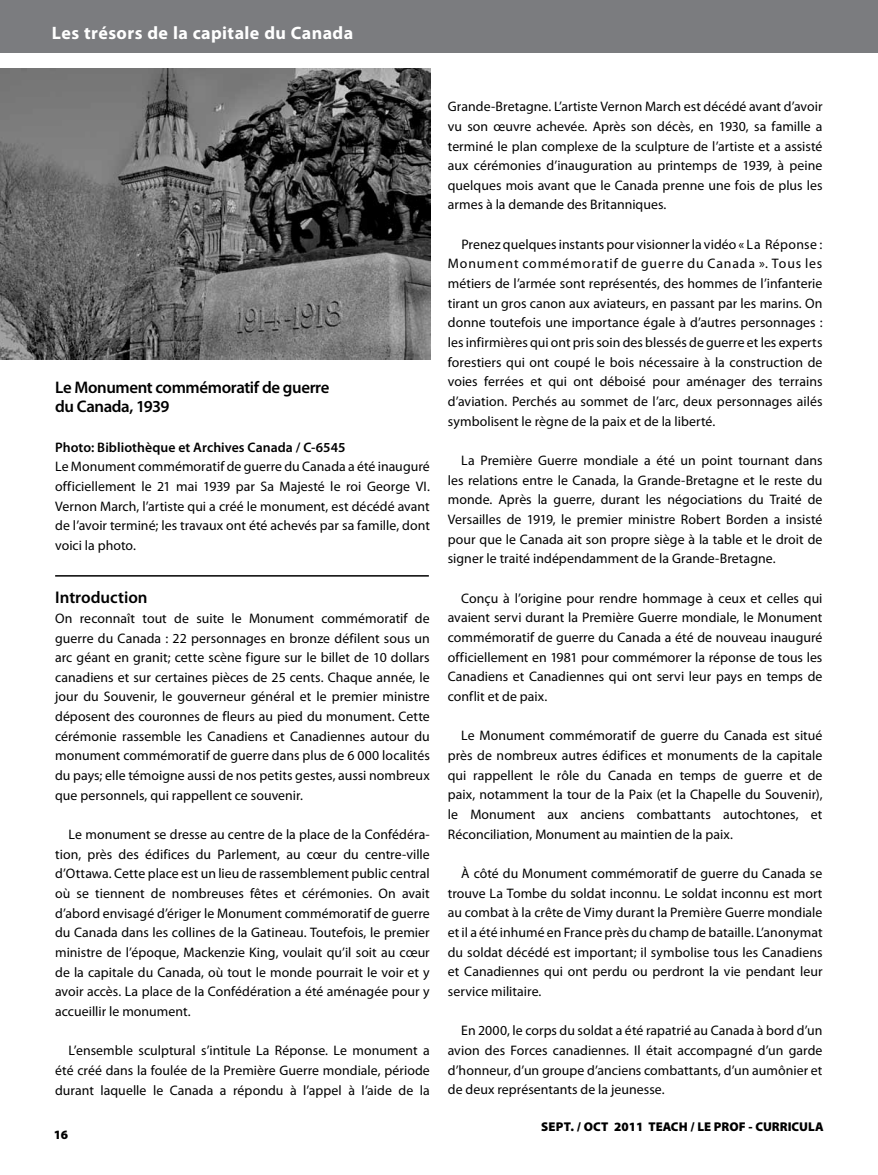
<style>
.page{position:relative;width:878px;height:1175px;background:#fff}
.page>*{position:absolute;margin:0;border:0;box-sizing:border-box;transform-origin:0 0}
.t1{font:700 18px "Myriad Pro";letter-spacing:.02em;color:#fff}
.t2{font:600 16.95px "Myriad Pro";color:#000}
.t3{font:600 16.8px/19.6px "Myriad Pro";letter-spacing:-.025em;color:#000}
.t4{font:13.8px/19.6px "Myriad Pro";letter-spacing:.005em;color:#000;text-align:justify}
.t5{font:600 13.8px "Myriad Pro";letter-spacing:.005em;color:#000}
.t6{font:900 12.75px "Myriad Pro";color:#000}
</style>
<div class="page">
<div style="left:0;top:0;width:878px;height:53px;background:#7b7c7f"></div>
<img style="left:0;top:69px;width:430px;height:291px">
<hr style="left:55px;top:575px;width:374px;height:1px;background:#000">
<h1 class="t1" style="left:52px;top:21px;width:303px">Les trésors de la capitale du Canada</h1>
<p class="t3" style="left:55px;top:377px;width:276px">Le Monument commémoratif de guerre du Canada, 1939</p>
<p class="t5" style="left:55px;top:438px;width:292px">Photo: Bibliothèque et Archives Canada / C-6545</p>
<p class="t4" style="left:55px;top:456px;width:376px">Le Monument commémoratif de guerre du Canada a été inauguré officiellement le 21 mai 1939 par Sa Majesté le roi George VI.<br>Vernon March, l’artiste qui a créé le monument, est décédé avant de l’avoir terminé; les travaux ont été achevés par sa famille, dont voici la photo.</p>
<p class="t2" style="left:55px;top:586px;width:94px">Introduction</p>
<p class="t4" style="left:55px;top:608px;width:376px">On reconnaît tout de suite le Monument commémoratif de guerre du Canada : 22 personnages en bronze défilent sous un arc géant en granit; cette scène figure sur le billet de 10 dollars canadiens et sur certaines pièces de 25 cents. Chaque année, le jour du Souvenir, le gouverneur général et le premier ministre déposent des couronnes de fleurs au pied du monument. Cette cérémonie rassemble les Canadiens et Canadiennes autour du monument commémoratif de guerre dans plus de 6 000 localités du pays; elle témoigne aussi de nos petits gestes, aussi nombreux que personnels, qui rappellent ce souvenir.</p>
<p class="t4" style="left:55px;top:824px;width:376px;text-indent:13px">Le monument se dresse au centre de la place de la Confédéra&shy;tion, près des édifices du Parlement, au cœur du centre-ville d’Ottawa. Cette place est un lieu de rassemblement public central où se tiennent de nombreuses fêtes et cérémonies. On avait d’abord envisagé d’ériger le Monument commémoratif de guerre du Canada dans les collines de la Gatineau. Toutefois, le premier ministre de l’époque, Mackenzie King, voulait qu’il soit au cœur de la capitale du Canada, où tout le monde pourrait le voir et y avoir accès. La place de la Confédération a été aménagée pour y accueillir le monument.</p>
<p class="t4" style="left:55px;top:1040px;width:376px;text-indent:13px">L’ensemble sculptural s’intitule La Réponse. Le monument a été créé dans la foulée de la Première Guerre mondiale, période durant laquelle le Canada a répondu à l’appel à l’aide de la</p>
<p class="t6" style="left:54px;top:1127px;width:16px">16</p>
<p class="t4" style="left:448px;top:96px;width:376px">Grande-Bretagne. L’artiste Vernon March est décédé avant d’avoir vu son œuvre achevée. Après son décès, en 1930, sa famille a terminé le plan complexe de la sculpture de l’artiste et a assisté aux cérémonies d’inauguration au printemps de 1939, à peine quelques mois avant que le Canada prenne une fois de plus les armes à la demande des Britanniques.</p>
<p class="t4" style="left:448px;top:234px;width:376px;text-indent:14px">Prenez quelques instants pour visionner la vidéo « La Réponse :<br>Monument commémoratif de guerre du Canada ». Tous les métiers de l’armée sont représentés, des hommes de l’infanterie tirant un gros canon aux aviateurs, en passant par les marins. On donne toutefois une importance égale à d’autres personnages : les infirmières qui ont pris soin des blessés de guerre et les experts forestiers qui ont coupé le bois nécessaire à la construction de voies ferrées et qui ont déboisé pour aménager des terrains d’aviation. Perchés au sommet de l’arc, deux personnages ailés symbolisent le règne de la paix et de la liberté.</p>
<p class="t4" style="left:448px;top:450px;width:376px;text-indent:13px">La Première Guerre mondiale a été un point tournant dans les relations entre le Canada, la Grande-Bretagne et le reste du monde. Après la guerre, durant les négociations du Traité de Versailles de 1919, le premier ministre Robert Borden a insisté pour que le Canada ait son propre siège à la table et le droit de signer le traité indépendamment de la Grande-Bretagne.</p>
<p class="t4" style="left:448px;top:588px;width:376px;text-indent:13px">Conçu à l’origine pour rendre hommage à ceux et celles qui avaient servi durant la Première Guerre mondiale, le Monument commémoratif de guerre du Canada a été de nouveau inauguré officiellement en 1981 pour commémorer la réponse de tous les Canadiens et Canadiennes qui ont servi leur pays en temps de conflit et de paix.</p>
<p class="t4" style="left:448px;top:725px;width:376px;text-indent:13px">Le Monument commémoratif de guerre du Canada est situé près de nombreux autres édifices et monuments de la capitale qui rappellent le rôle du Canada en temps de guerre et de paix, notamment la tour de la Paix (et la Chapelle du Souvenir), le Monument aux anciens combattants autochtones, et Réconciliation, Monument au maintien de la paix.</p>
<p class="t4" style="left:448px;top:863px;width:376px;text-indent:13px">À côté du Monument commémoratif de guerre du Canada se trouve La Tombe du soldat inconnu. Le soldat inconnu est mort au combat à la crête de Vimy durant la Première Guerre mondiale et il a été inhumé en France près du champ de bataille. L’anonymat du soldat décédé est important; il symbolise tous les Canadiens et Canadiennes qui ont perdu ou perdront la vie pendant leur service militaire.</p>
<p class="t4" style="left:448px;top:1020px;width:376px;text-indent:13px">En 2000, le corps du soldat a été rapatrié au Canada à bord d’un avion des Forces canadiennes. Il était accompagné d’un garde d’honneur, d’un groupe d’anciens combattants, d’un aumônier et de deux représentants de la jeunesse.</p>
<p class="t6" style="left:541px;top:1119px;width:284px">SEPT. / OCT 2011 TEACH / LE PROF - CURRICULA</p>
</div>
